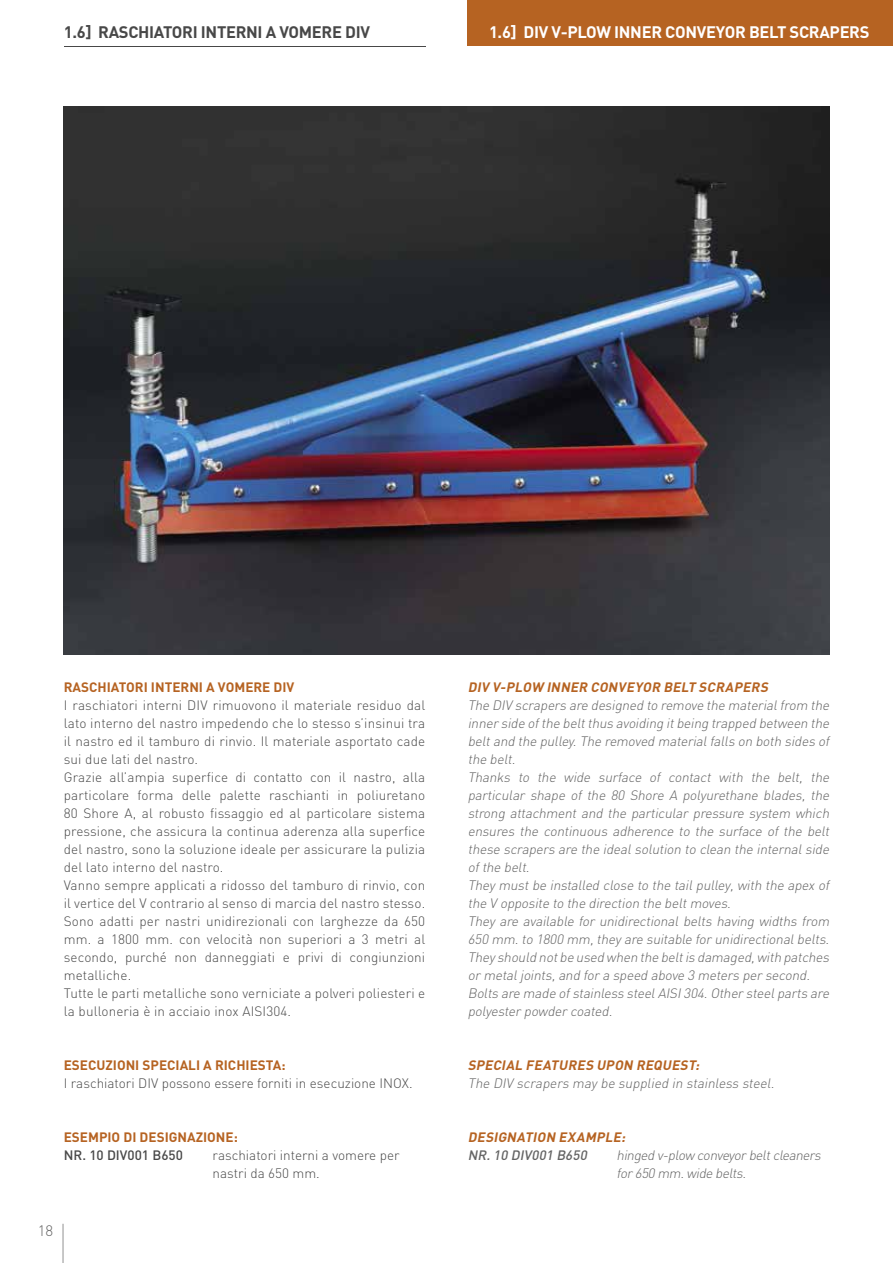
<style>
.page{position:relative;width:893px;height:1263px;background:#fff}
.page>*{position:absolute;margin:0;border:0;box-sizing:border-box;transform-origin:0 0}
.t1{font:700 16.5px "DIN";letter-spacing:-.02em;color:#fff}
.t2{font:700 16.5px "DIN";letter-spacing:-.02em;color:#484848}
.t3{font:300 15px "DIN";color:#636363}
.t4{font:italic 300 13.5px/18px "DIN";color:#636363}
.t5{font:300 13.5px/18px "DIN";letter-spacing:.01em;color:#484848}
.t6{font:italic 700 13.5px "DIN";color:#b66322}
.t7{font:700 13.5px "DIN";color:#b66322}
.t8{font:700 13.5px "DIN";color:#b66322}
.t9{font:500 13.5px "DIN";color:#484848}
.t10{font:italic 500 13.5px "DIN";color:#636363}
</style>
<div class="page">
<hr style="left:62px;top:1224px;width:2px;height:39px;background:#b6b6b6">
<div style="left:468px;top:0;width:425px;height:46px;background:#b66322"></div>
<hr style="left:64px;top:46px;width:361px;height:1px;background:#484848">
<img style="left:63px;top:106px;width:766px;height:549px">
<p class="t2" style="left:64px;top:22px;width:308px">1.6] RASCHIATORI INTERNI A VOMERE DIV</p>
<p class="t1" style="left:489px;top:22px;width:382px">1.6] DIV V-PLOW INNER CONVEYOR BELT SCRAPERS</p>
<p class="t8" style="left:64px;top:678px;width:232px">RASCHIATORI INTERNI A VOMERE DIV</p>
<p class="t5" style="left:64px;top:696px;width:363px">I raschiatori interni DIV rimuovono il materiale residuo dal lato interno del nastro impedendo che lo stesso s’insinui tra il nastro ed il tamburo di rinvio. Il materiale asportato cade sui due lati del nastro.<br>Grazie all’ampia superfice di contatto con il nastro, alla particolare forma delle palette raschianti in poliuretano 80 Shore A, al robusto fissaggio ed al particolare sistema pressione, che assicura la continua aderenza alla superfice del nastro, sono la soluzione ideale per assicurare la pulizia del lato interno del nastro.<br>Vanno sempre applicati a ridosso del tamburo di rinvio, con il vertice del V contrario al senso di marcia del nastro stesso.<br>Sono adatti per nastri unidirezionali con larghezze da 650 mm. a 1800 mm. con velocità non superiori a 3 metri al secondo, purché non danneggiati e privi di congiunzioni metalliche.<br>Tutte le parti metalliche sono verniciate a polveri poliesteri e la bulloneria è in acciaio inox AISI304.</p>
<p class="t7" style="left:64px;top:1056px;width:223px">ESECUZIONI SPECIALI A RICHIESTA:</p>
<p class="t5" style="left:64px;top:1073px;width:350px">I raschiatori DIV possono essere forniti in esecuzione INOX.</p>
<p class="t7" style="left:64px;top:1128px;width:176px">ESEMPIO DI DESIGNAZIONE:</p>
<p class="t9" style="left:64px;top:1146px;width:121px">NR. 10 DIV001 B650</p>
<p class="t5" style="left:213px;top:1145px;width:188px">raschiatori interni a vomere per nastri da 650 mm.</p>
<p class="t3" style="left:38px;top:1221px;width:17px">18</p>
<p class="t6" style="left:468px;top:678px;width:305px">DIV V-PLOW INNER CONVEYOR BELT SCRAPERS</p>
<p class="t4" style="left:468px;top:696px;width:366px">The DIV scrapers are designed to remove the materialfrom the innerside ofthe beltthus avoiding itbeing trapped between the beltand the pulley.The removed materialfalls on both sides of the belt.<br>Thanks to the wide surface of contact with the belt, the particular shape of the 80 Shore A polyurethane blades, the strong attachment and the particular pressure system which ensures the continuous adherence to the surface of the belt these scrapers are the idealsolution to clean the internalside ofthe belt.<br>They mustbe installed close to the tailpulley,with the apex of the V opposite to the direction the beltmoves.<br>They are available for unidirectional belts having widths from 650 mm.to 1800 mm,they are suitable forunidirectionalbelts.<br>They should notbe used when the beltis damaged,with patches ormetaljoints,and fora speed above 3 meters persecond.<br>Bolts are made ofstainless steelAISI304.Othersteelparts are polyesterpowdercoated.</p>
<p class="t6" style="left:468px;top:1056px;width:236px">SPECIAL FEATURES UPON REQUEST:</p>
<p class="t4" style="left:468px;top:1073px;width:311px">The DIV scrapers may be supplied in stainless steel.</p>
<p class="t6" style="left:468px;top:1128px;width:162px">DESIGNATION EXAMPLE:</p>
<p class="t10" style="left:468px;top:1146px;width:124px">NR.10 DIV001 B650</p>
<p class="t4" style="left:617px;top:1145px;width:209px">hinged v-plow conveyorbeltcleaners for650 mm.wide belts.</p>
</div>
